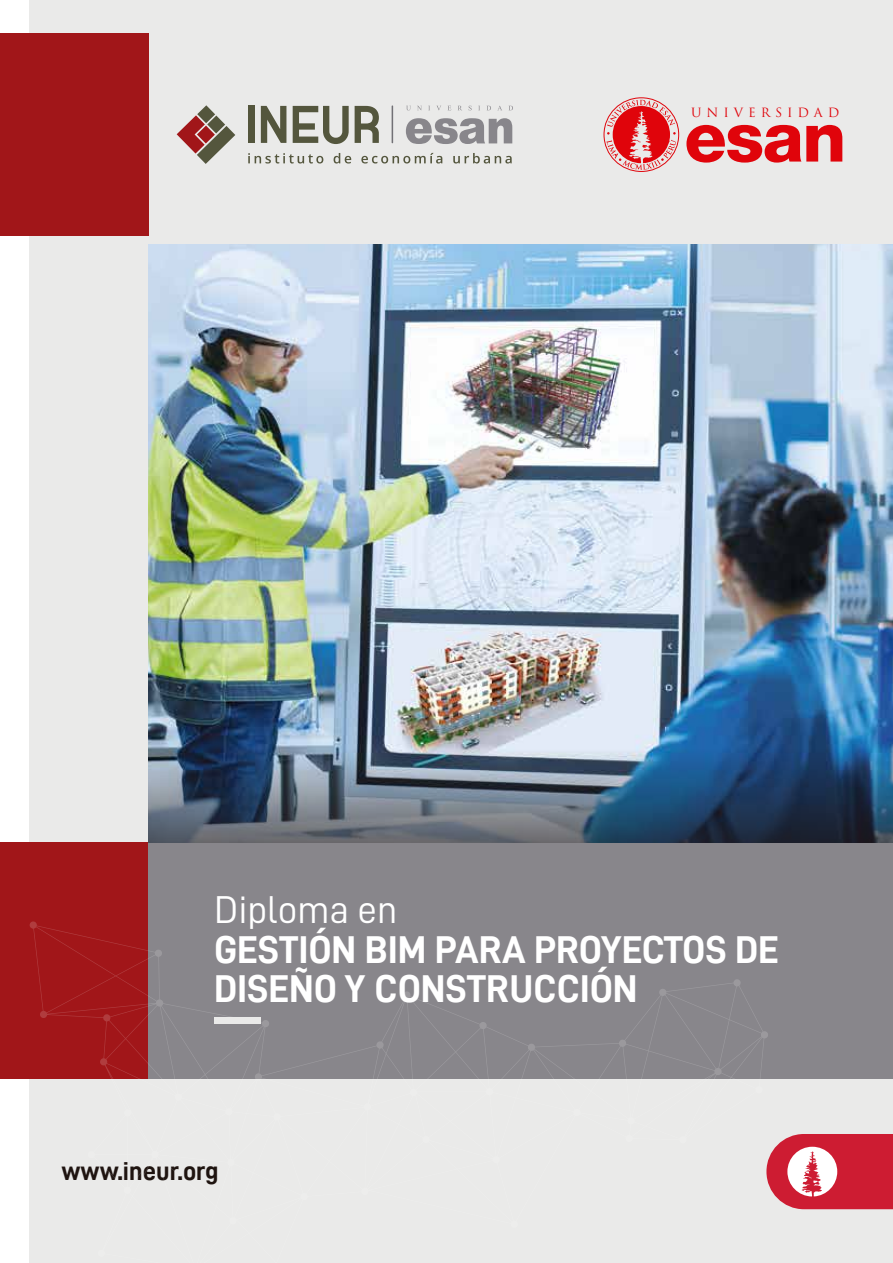
<style>
.page{position:relative;width:893px;height:1263px;background:#eaeae9}
.page>*{position:absolute;margin:0;border:0;box-sizing:border-box;transform-origin:0 0}
.t1{font:39px/39.3px "D DIN Bold";color:#fff}
.t2{font:39px "D DIN";color:#fff}
.t3{font:25.95px "D DIN Bold";color:#1f1410}
.t4{font:12.45px "Trajan Pro";letter-spacing:.385em;color:#e0040b}
</style>
<div class="page">
<div style="left:0;top:0;width:29px;height:1263px;background:#fff"></div>
<div style="left:0;top:33px;width:148px;height:203px;background:#a11619"></div>
<div style="left:0;top:843px;width:148px;height:236px;background:#a11619"></div>
<div style="left:148px;top:843px;width:745px;height:236px;background:#88868b"></div>
<svg style="left:686px;top:125px;width:156px;height:38px"></svg>
<div style="left:604px;top:97px;width:75px;height:75px;border:1px solid #e0040b;border-radius:50%"></div>
<svg style="left:606px;top:100px;width:70px;height:70px"></svg>
<svg style="left:768px;top:1134px;width:125px;height:75px"></svg>
<svg style="left:177px;top:105px;width:336px;height:59px"></svg>
<hr style="left:392px;top:105px;width:1px;height:38px;background:#727176">
<img style="left:148px;top:244px;width:745px;height:504px">
<img style="left:148px;top:748px;width:745px;height:95px">
<svg style="left:30px;top:921px;width:738px;height:261px"></svg>
<div style="left:214px;top:1017px;width:47px;height:6px;background:#eaeae9"></div>
<p class="t4" style="left:691px;top:104px;width:150px">UNIVERSIDAD</p>
<p class="t2" style="left:214px;top:889px;width:185px">Diploma en</p>
<p class="t1" style="left:214px;top:929px;width:566px">GESTIÓN BIM PARA PROYECTOS DE<br>DISEÑO Y CONSTRUCCIÓN</p>
<p class="t3" style="left:61px;top:1157px;width:158px">www.ineur.org</p>
</div>
